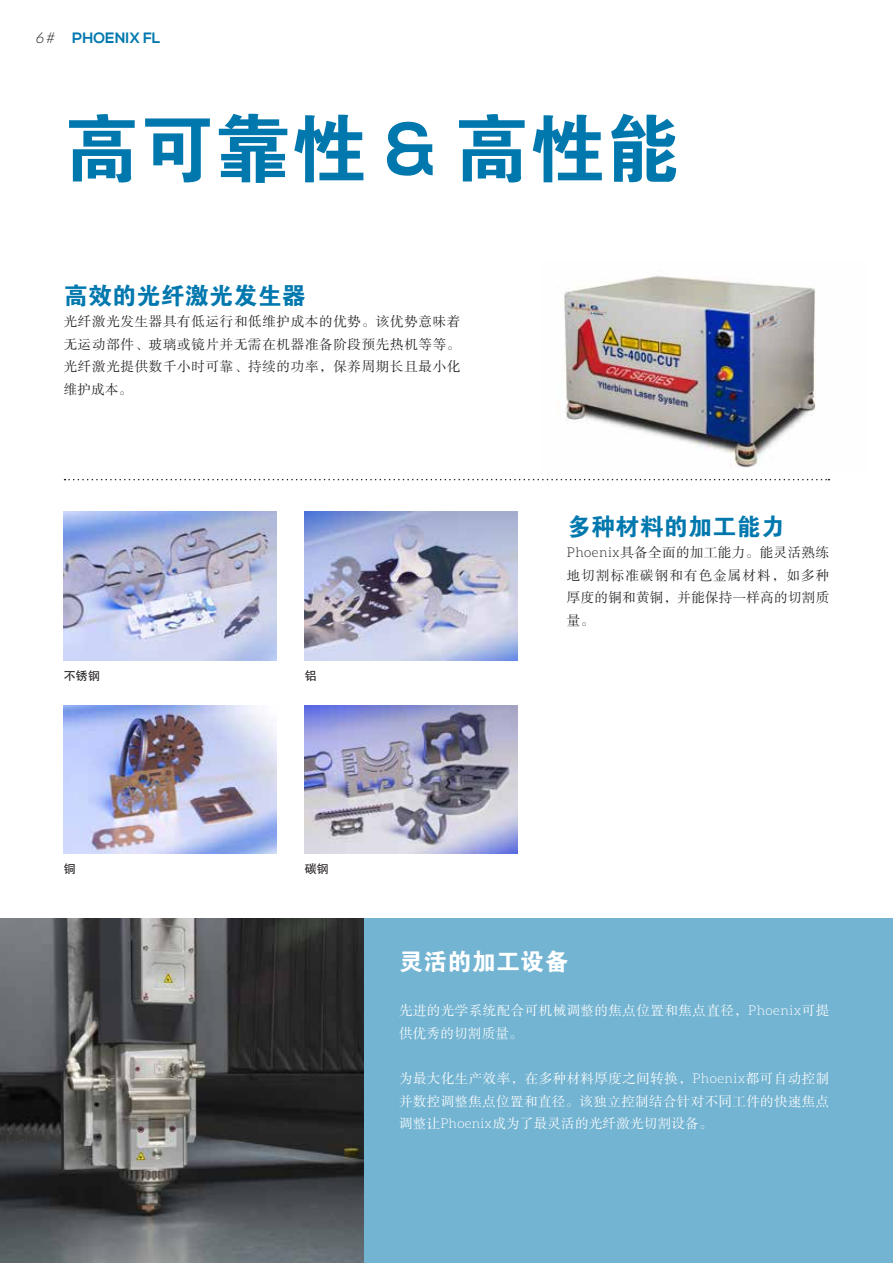
<style>
.page{position:relative;width:893px;height:1263px;background:#fff}
.page>*{position:absolute;margin:0;border:0;box-sizing:border-box;transform-origin:0 0}
.t1{font:75px "FZDHTK GBK1 0";letter-spacing:.01em;color:#0078ae}
.t2{font:24px "FZDHTK GBK1 0";letter-spacing:.01em;color:#0078ae}
.t3{font:24px "FZDHTK GBK1 0";letter-spacing:.01em;color:#fff}
.t4{font:700 15px "Nexa";color:#0078ae}
.t5{font:13.5px/22.5px "FZSSJW GB1 0";letter-spacing:.05em;color:#231f20;text-align:justify}
.t6{font:13.5px/22.6px "FZSSJW GB1 0";letter-spacing:.03em;color:#fff}
.t7{font:12px "FZHTK GBK1 0";color:#231f20}
.s1{font-family:"Aleo";font-weight:300;font-style:italic;color:#231f20}
.s2{font-family:"Nexa";font-weight:700}
.s3{font-family:"Aleo";font-weight:300}
</style>
<div class="page">
<img style="left:563px;top:276px;width:253px;height:192px">
<svg style="left:65px;top:479px;width:764px;height:1px"></svg>
<div style="left:0;top:918px;width:893px;height:345px;background:#73b4d2"></div>
<img style="left:0;top:918px;width:363px;height:345px">
<img style="left:64px;top:512px;width:212px;height:149px">
<img style="left:64px;top:705px;width:212px;height:149px">
<img style="left:305px;top:512px;width:212px;height:149px">
<img style="left:305px;top:705px;width:212px;height:149px">
<p class="t4" style="left:36px;top:29px;width:126px"><span class="s1">6 #</span> PHOENIX FL</p>
<h1 class="t1" style="left:64px;top:108px;width:618px">高可靠性 <span class="s2">&amp;</span> 高性能</h1>
<h2 class="t2" style="left:64px;top:282px;width:244px">高效的光纤激光发生器</h2>
<p class="t5" style="left:64px;top:311px;width:398px">光纤激光发生器具有低运行和低维护成本的优势。该优势意味着无运动部件、玻璃或镜片并无需在机器准备阶段预先热机等等。光纤激光提供数千小时可靠、持续的功率，保养周期长且最小化维护成本。</p>
<p class="t7" style="left:64px;top:669px;width:38px">不锈钢</p>
<p class="t7" style="left:64px;top:862px;width:13px">铜</p>
<p class="t7" style="left:305px;top:669px;width:13px">铝</p>
<p class="t7" style="left:305px;top:862px;width:26px">碳钢</p>
<h2 class="t2" style="left:567px;top:513px;width:219px">多种材料的加工能力</h2>
<p class="t5" style="left:567px;top:542px;width:264px"><span class="s3">Phoenix</span>具备全面的加工能力。能灵活熟练地切割标准碳钢和有色金属材料，如多种厚度的铜和黄铜，并能保持一样高的切割质量。</p>
<h2 class="t3" style="left:399px;top:948px;width:171px">灵活的加工设备</h2>
<p class="t6" style="left:399px;top:1000px;width:432px">先进的光学系统配合可机械调整的焦点位置和焦点直径，<span class="s3">Phoenix</span>可提供优秀的切割质量。</p>
<p class="t6" style="left:399px;top:1068px;width:432px;text-align:justify">为最大化生产效率，在多种材料厚度之间转换，<span class="s3">Phoenix</span>都可自动控制并数控调整焦点位置和直径。该独立控制结合针对不同工件的快速焦点调整让<span class="s3">Phoenix</span>成为了最灵活的光纤激光切割设备。</p>
</div>
